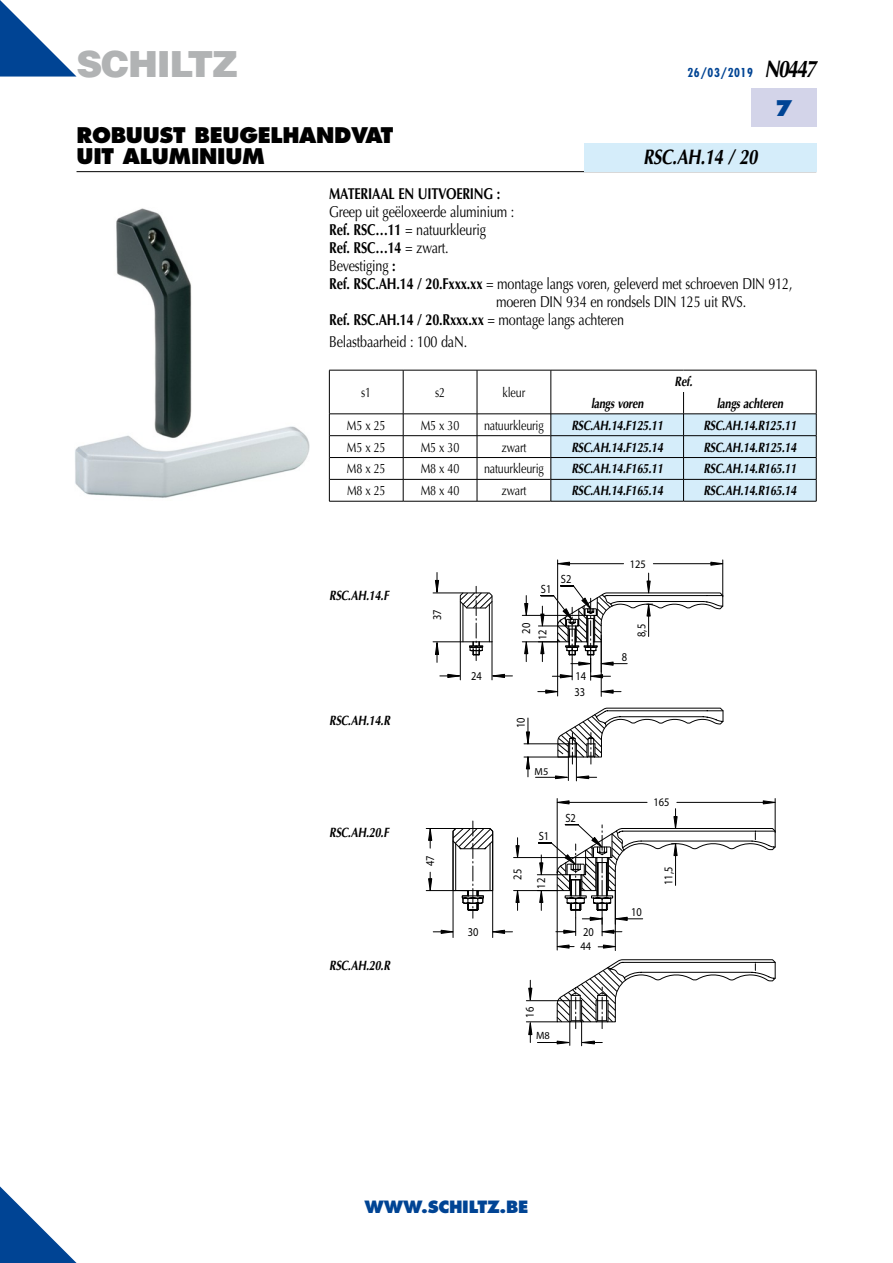
<style>
.page{position:relative;width:893px;height:1263px;background:#fff}
.page>*{position:absolute;margin:0;border:0;box-sizing:border-box;transform-origin:0 0}
.t1{font:900 36px "Helvetica";letter-spacing:-.035em;color:#b1b3b4}
.t2{font:800 21px/21px "Futura";letter-spacing:-.015em;color:#000}
.t3{font:italic 700 21px "Optima";letter-spacing:-.015em;color:#000;scale:.8 1}
.t4{font:800 21px "Futura";color:#004494}
.t5{font:800 16.5px "Futura";letter-spacing:-.015em;color:#004494}
.t6{font:15.75px "Optima";letter-spacing:-.015em;color:#000;scale:.8 1}
.t7{font:700 15.75px "Optima";letter-spacing:-.015em;color:#000;scale:.8 1}
.t8{font:italic 700 13.5px "Optima";letter-spacing:-.015em;color:#000;scale:.8 1}
.t9{font:13.5px "Optima";letter-spacing:-.015em;color:#000;scale:.8 1}
.t10{font:300 12px "Frutiger";color:#000;scale:.87 1}
.t11{font:700 condensed 12px "Futura";letter-spacing:.05em;color:#004494}
.t12{font:300 11.55px "Frutiger";color:#000;scale:.9 1}
.t13{font:300 11.55px "Frutiger";color:#000;scale:.91 1}
.t14{font:300 10.5px "Frutiger";color:#000}
.t15{font:300 10.2px "Frutiger";color:#000}
.s1{font-family:"Optima";font-style:italic;font-stretch:normal;font-size:24px;color:#000}
.s2{font-weight:700}
.s3{font-weight:400}
</style>
<div class="page">
<svg style="left:0;top:1186px;width:77px;height:77px"></svg>
<hr style="left:77px;top:171px;width:739px;height:1px;background:#000">
<div style="left:751px;top:89px;width:65px;height:38px;background:#d3d4e9"></div>
<svg style="left:0;top:0;width:77px;height:77px"></svg>
<div style="left:584px;top:143px;width:232px;height:28px;background:#d5edfa"></div>
<img style="left:75px;top:208px;width:235px;height:290px">
<hr style="left:329px;top:501px;width:74px;height:1px;background:#000">
<hr style="left:403px;top:501px;width:74px;height:1px;background:#000">
<hr style="left:477px;top:501px;width:74px;height:1px;background:#000">
<svg style="left:329px;top:370px;width:488px;height:131px"></svg>
<hr style="left:551px;top:501px;width:132px;height:1px;background:#000">
<hr style="left:683px;top:501px;width:133px;height:1px;background:#000">
<svg style="left:516px;top:891px;width:3px;height:19px"></svg>
<hr style="left:557px;top:890px;width:1px;height:60px;background:#000">
<hr style="left:615px;top:890px;width:1px;height:60px;background:#000">
<svg style="left:557px;top:945px;width:17px;height:3px"></svg>
<svg style="left:598px;top:945px;width:17px;height:3px"></svg>
<hr style="left:775px;top:798px;width:1px;height:34px;background:#000">
<hr style="left:426px;top:890px;width:30px;height:1px;background:#000">
<hr style="left:426px;top:828px;width:30px;height:1px;background:#000">
<svg style="left:428px;top:872px;width:4px;height:19px"></svg>
<svg style="left:428px;top:829px;width:4px;height:19px"></svg>
<hr style="left:453px;top:890px;width:1px;height:47px;background:#000">
<hr style="left:492px;top:890px;width:1px;height:47px;background:#000">
<svg style="left:433px;top:930px;width:20px;height:3px"></svg>
<svg style="left:493px;top:930px;width:19px;height:3px"></svg>
<svg style="left:452px;top:830px;width:42px;height:88px"></svg>
<hr style="left:526px;top:1000px;width:56px;height:1px;background:#000">
<hr style="left:526px;top:1021px;width:31px;height:1px;background:#000">
<hr style="left:569px;top:1000px;width:1px;height:45px;background:#000">
<hr style="left:581px;top:1000px;width:1px;height:46px;background:#000">
<svg style="left:558px;top:562px;width:12px;height:3px"></svg>
<svg style="left:711px;top:562px;width:11px;height:3px"></svg>
<hr style="left:557px;top:560px;width:1px;height:66px;background:#000">
<hr style="left:722px;top:560px;width:1px;height:37px;background:#000">
<hr style="left:566px;top:563px;width:58px;height:1px;background:#000">
<hr style="left:653px;top:563px;width:60px;height:1px;background:#000">
<svg style="left:440px;top:674px;width:13px;height:4px"></svg>
<svg style="left:433px;top:572px;width:44px;height:90px"></svg>
<svg style="left:557px;top:573px;width:167px;height:92px"></svg>
<svg style="left:537px;top:801px;width:239px;height:135px"></svg>
<svg style="left:529px;top:959px;width:246px;height:85px"></svg>
<svg style="left:623px;top:707px;width:101px;height:18px"></svg>
<svg style="left:453px;top:592px;width:170px;height:299px"></svg>
<h1 class="t1" style="left:77px;top:40px;width:163px">SCHILTZ</h1>
<p class="t11" style="left:687px;top:65px;width:130px">26/03/2019 <span class="s1">N0447</span></p>
<h2 class="t4" style="left:775px;top:95px;width:19px">7</h2>
<h2 class="t2" style="left:77px;top:124px;width:318px">ROBUUST BEUGELHANDVAT<br>UIT ALUMINIUM</h2>
<p class="t7" style="left:329px;top:184px;width:215px">MATERIAAL EN UITVOERING :</p>
<p class="t6" style="left:329px;top:202px;width:233px">Greep uit geëloxeerde aluminium :</p>
<p class="t6" style="left:329px;top:220px;width:198px"><span class="s2">Ref. RSC…11</span> = natuurkleurig</p>
<p class="t7" style="left:329px;top:238px;width:151px">Ref. RSC…14 <span class="s3">= zwart.</span></p>
<p class="t6" style="left:329px;top:256px;width:85px">Bevestiging <span class="s2">:</span></p>
<p class="t6" style="left:329px;top:274px;width:581px"><span class="s2">Ref. RSC.AH.14 / 20.Fxxx.xx</span> = montage langs voren, geleverd met schroeven DIN 912,</p>
<p class="t6" style="left:496px;top:292px;width:314px">moeren DIN 934 en rondsels DIN 125 uit RVS.</p>
<p class="t7" style="left:329px;top:310px;width:370px">Ref. RSC.AH.14 / 20.Rxxx.xx <span class="s3">= montage langs achteren</span></p>
<p class="t6" style="left:329px;top:332px;width:174px">Belastbaarheid : 100 daN.</p>
<h2 class="t3" style="left:643px;top:145px;width:144px">RSC.AH.14 / 20</h2>
<p class="t9" style="left:361px;top:384px;width:14px">s1</p>
<p class="t9" style="left:435px;top:384px;width:14px">s2</p>
<p class="t9" style="left:503px;top:384px;width:30px">kleur</p>
<p class="t8" style="left:675px;top:374px;width:24px">Ref.</p>
<p class="t8" style="left:591px;top:395px;width:67px">langs voren</p>
<p class="t8" style="left:717px;top:395px;width:84px">langs achteren</p>
<p class="t9" style="left:347px;top:417px;width:50px">M5 x 25</p>
<p class="t9" style="left:421px;top:417px;width:50px">M5 x 30</p>
<p class="t9" style="left:484px;top:417px;width:76px">natuurkleurig</p>
<p class="t8" style="left:571px;top:417px;width:116px">RSC.AH.14.F125.11</p>
<p class="t8" style="left:703px;top:417px;width:118px">RSC.AH.14.R125.11</p>
<p class="t9" style="left:347px;top:439px;width:50px">M5 x 25</p>
<p class="t9" style="left:421px;top:439px;width:50px">M5 x 30</p>
<p class="t9" style="left:501px;top:439px;width:33px">zwart</p>
<p class="t8" style="left:571px;top:439px;width:116px">RSC.AH.14.F125.14</p>
<p class="t8" style="left:703px;top:439px;width:118px">RSC.AH.14.R125.14</p>
<p class="t9" style="left:347px;top:461px;width:50px">M8 x 25</p>
<p class="t9" style="left:421px;top:461px;width:50px">M8 x 40</p>
<p class="t9" style="left:484px;top:461px;width:76px">natuurkleurig</p>
<p class="t8" style="left:571px;top:461px;width:116px">RSC.AH.14.F165.11</p>
<p class="t8" style="left:703px;top:461px;width:118px">RSC.AH.14.R165.11</p>
<p class="t9" style="left:347px;top:483px;width:50px">M8 x 25</p>
<p class="t9" style="left:421px;top:483px;width:50px">M8 x 40</p>
<p class="t9" style="left:501px;top:483px;width:33px">zwart</p>
<p class="t8" style="left:571px;top:483px;width:116px">RSC.AH.14.F165.14</p>
<p class="t8" style="left:703px;top:483px;width:118px">RSC.AH.14.R165.14</p>
<p class="t8" style="left:329px;top:588px;width:76px">RSC.AH.14.F</p>
<p class="t8" style="left:329px;top:713px;width:78px">RSC.AH.14.R</p>
<p class="t8" style="left:329px;top:825px;width:76px">RSC.AH.20.F</p>
<p class="t8" style="left:329px;top:957px;width:78px">RSC.AH.20.R</p>
<p class="t10" style="left:430px;top:620px;width:14px;rotate:-90deg">37</p>
<p class="t10" style="left:471px;top:668px;width:14px">24</p>
<p class="t10" style="left:423px;top:866px;width:14px;rotate:-90deg">47</p>
<p class="t10" style="left:468px;top:924px;width:14px">30</p>
<p class="t10" style="left:541px;top:582px;width:14px">S1</p>
<p class="t10" style="left:561px;top:572px;width:14px">S2</p>
<p class="t10" style="left:519px;top:634px;width:14px;rotate:-90deg">20</p>
<p class="t10" style="left:535px;top:640px;width:14px;rotate:-90deg">12</p>
<p class="t10" style="left:513px;top:728px;width:14px;rotate:-90deg">10</p>
<p class="t10" style="left:576px;top:669px;width:14px">14</p>
<p class="t10" style="left:574px;top:684px;width:14px">33</p>
<p class="t15" style="left:535px;top:765px;width:15px">M5</p>
<p class="t10" style="left:510px;top:879px;width:14px;rotate:-90deg">25</p>
<p class="t10" style="left:539px;top:829px;width:14px">S1</p>
<p class="t10" style="left:534px;top:888px;width:14px;rotate:-90deg">12</p>
<p class="t10" style="left:565px;top:811px;width:14px">S2</p>
<p class="t10" style="left:583px;top:924px;width:14px">20</p>
<p class="t12" style="left:580px;top:939px;width:13px">44</p>
<p class="t10" style="left:522px;top:1018px;width:14px;rotate:-90deg">16</p>
<p class="t14" style="left:536px;top:1029px;width:15px">M8</p>
<p class="t13" style="left:630px;top:556px;width:19px">125</p>
<p class="t10" style="left:622px;top:649px;width:8px">8</p>
<p class="t10" style="left:634px;top:637px;width:16px;rotate:-90deg">8,5</p>
<p class="t12" style="left:653px;top:795px;width:19px">165</p>
<p class="t10" style="left:661px;top:885px;width:22px;rotate:-90deg">11,5</p>
<p class="t10" style="left:631px;top:904px;width:14px">10</p>
<p class="t5" style="left:365px;top:1197px;width:165px">WWW.SCHILTZ.BE</p>
</div>
